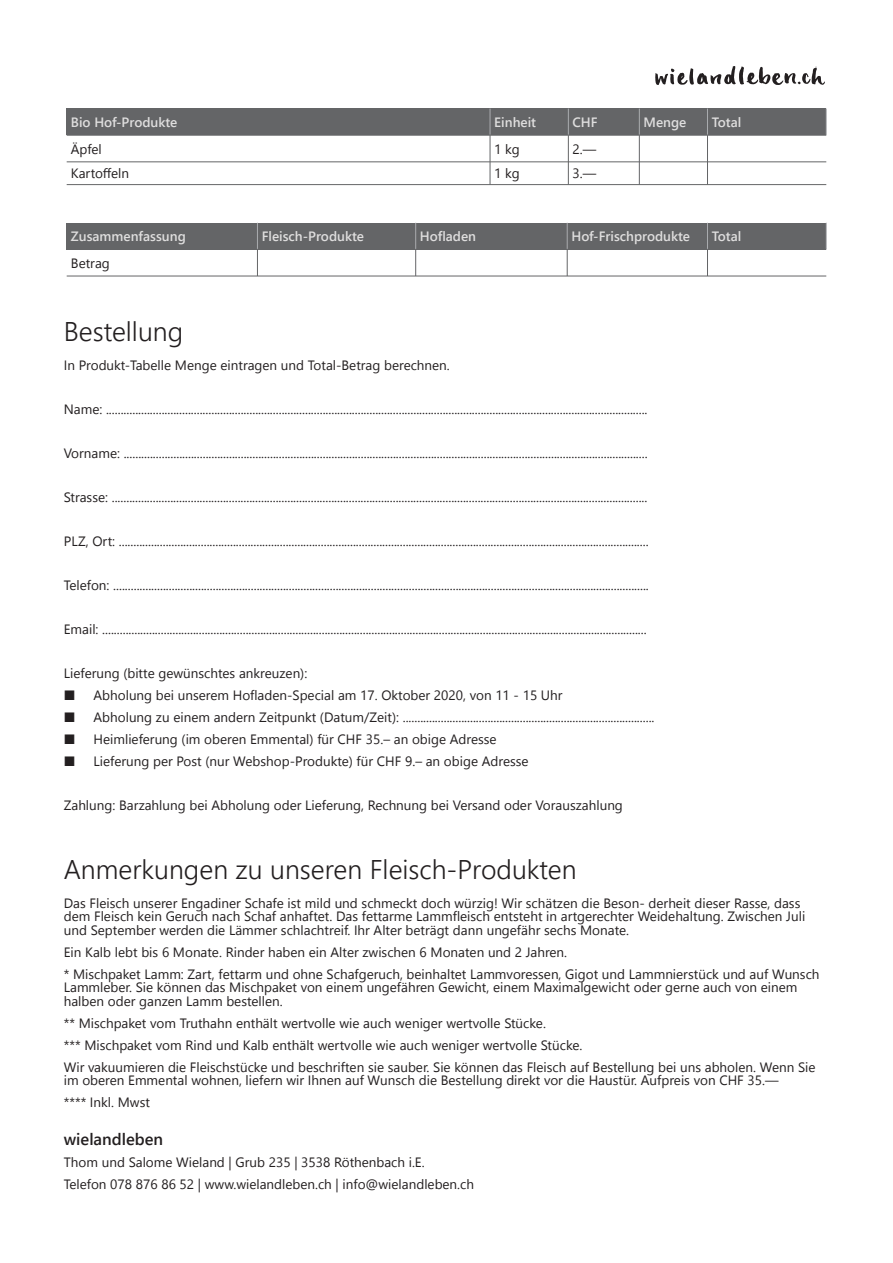
<style>
.page{position:relative;width:893px;height:1263px;background:#fff}
.page>*{position:absolute;margin:0;border:0;box-sizing:border-box;transform-origin:0 0}
.t1{font:300 27px "Segoe UI";color:#231f20}
.t2{font:600 16.5px "Segoe UI";color:#231f20}
.t3{font:13.5px/22px "Segoe UI";color:#231f20}
.t4{font:600 13.5px "Segoe UI";color:#dfdede}
</style>
<div class="page">
<svg style="left:655px;top:66px;width:170px;height:19px"></svg>
<div style="left:67px;top:109px;width:759px;height:26px;background:#646567"></div>
<hr style="left:490px;top:135px;width:1px;height:50px;background:#646567">
<hr style="left:568px;top:135px;width:1px;height:50px;background:#646567">
<hr style="left:639px;top:135px;width:1px;height:50px;background:#646567">
<hr style="left:707px;top:135px;width:1px;height:50px;background:#646567">
<svg style="left:490px;top:109px;width:1px;height:26px"></svg>
<svg style="left:568px;top:109px;width:1px;height:26px"></svg>
<svg style="left:639px;top:109px;width:1px;height:26px"></svg>
<svg style="left:707px;top:109px;width:1px;height:26px"></svg>
<svg style="left:826px;top:109px;width:1px;height:26px"></svg>
<hr style="left:67px;top:135px;width:759px;height:1px;background:#646567">
<hr style="left:67px;top:161px;width:759px;height:1px;background:#646567">
<hr style="left:67px;top:184px;width:759px;height:1px;background:#646567">
<div style="left:67px;top:223px;width:759px;height:26px;background:#646567"></div>
<svg style="left:257px;top:223px;width:1px;height:53px"></svg>
<svg style="left:415px;top:223px;width:1px;height:53px"></svg>
<svg style="left:567px;top:223px;width:1px;height:53px"></svg>
<svg style="left:707px;top:223px;width:1px;height:53px"></svg>
<svg style="left:826px;top:223px;width:1px;height:26px"></svg>
<hr style="left:67px;top:249px;width:759px;height:1px;background:#646567">
<hr style="left:67px;top:276px;width:759px;height:1px;background:#646567">
<p class="t4" style="left:71px;top:117px;width:108px">Bio Hof-Produkte</p>
<p class="t4" style="left:494px;top:117px;width:43px">Einheit</p>
<p class="t4" style="left:573px;top:117px;width:27px">CHF</p>
<p class="t4" style="left:644px;top:117px;width:44px">Menge</p>
<p class="t4" style="left:712px;top:117px;width:31px">Total</p>
<p class="t3" style="left:71px;top:139px;width:32px">Äpfel</p>
<p class="t3" style="left:494px;top:139px;width:27px">1 kg</p>
<p class="t3" style="left:573px;top:139px;width:25px">2.—</p>
<p class="t3" style="left:71px;top:164px;width:60px">Kartoffeln</p>
<p class="t3" style="left:494px;top:164px;width:27px">1 kg</p>
<p class="t3" style="left:573px;top:164px;width:25px">3.—</p>
<p class="t4" style="left:71px;top:231px;width:116px">Zusammenfassung</p>
<p class="t4" style="left:262px;top:231px;width:104px">Fleisch-Produkte</p>
<p class="t4" style="left:420px;top:231px;width:58px">Hofladen</p>
<p class="t4" style="left:571px;top:231px;width:120px">Hof-Frischprodukte</p>
<p class="t4" style="left:712px;top:231px;width:31px">Total</p>
<p class="t3" style="left:71px;top:253px;width:40px">Betrag</p>
<h1 class="t1" style="left:64px;top:321px;width:121px">Bestellung</h1>
<p class="t3" style="left:64px;top:355px;width:388px">In Produkt-Tabelle Menge eintragen und Total-Betrag berechnen.</p>
<p class="t3" style="left:64px;top:399px;width:585px">Name: .........................................................................................................................................................................................</p>
<p class="t3" style="left:64px;top:443px;width:585px">Vorname: ...................................................................................................................................................................................</p>
<p class="t3" style="left:64px;top:487px;width:585px">Strasse: .......................................................................................................................................................................................</p>
<p class="t3" style="left:64px;top:531px;width:586px">PLZ, Ort: .....................................................................................................................................................................................</p>
<p class="t3" style="left:64px;top:575px;width:587px">Telefon: .......................................................................................................................................................................................</p>
<p class="t3" style="left:64px;top:619px;width:584px">Email: ..........................................................................................................................................................................................</p>
<p class="t3" style="left:64px;top:663px;width:245px">Lieferung (bitte gewünschtes ankreuzen):</p>
<p class="t3" style="left:64px;top:685px;width:500px">■ Abholung bei unserem Hofladen-Special am 17. Oktober 2020, von 11 - 15 Uhr</p>
<p class="t3" style="left:64px;top:707px;width:592px">■ Abholung zu einem andern Zeitpunkt (Datum/Zeit): ......................................................................................</p>
<p class="t3" style="left:64px;top:729px;width:434px">■ Heimlieferung (im oberen Emmental) für CHF 35.– an obige Adresse</p>
<p class="t3" style="left:64px;top:751px;width:466px">■ Lieferung per Post (nur Webshop-Produkte) für CHF 9.– an obige Adresse</p>
<p class="t3" style="left:64px;top:795px;width:561px">Zahlung: Barzahlung bei Abholung oder Lieferung, Rechnung bei Versand oder Vorauszahlung</p>
<h1 class="t1" style="left:64px;top:859px;width:514px">Anmerkungen zu unseren Fleisch-Produkten</h1>
<p class="t3" style="left:64px;top:897px;width:743px;line-height:13.5px">Das Fleisch unserer Engadiner Schafe ist mild und schmeckt doch würzig! Wir schätzen die Beson- derheit dieser Rasse, dass dem Fleisch kein Geruch nach Schaf anhaftet. Das fettarme Lammfleisch entsteht in artgerechter Weidehaltung. Zwischen Juli und September werden die Lämmer schlachtreif. Ihr Alter beträgt dann ungefähr sechs Monate.</p>
<p class="t3" style="left:64px;top:942px;width:757px">Ein Kalb lebt bis 6 Monate. Rinder haben ein Alter zwischen 6 Monaten und 2 Jahren.<br>* Mischpaket Lamm: Zart, fettarm und ohne Schafgeruch, beinhaltet Lammvoressen, Gigot und Lammnierstück und auf Wunsch</p>
<p class="t3" style="left:64px;top:982px;width:735px;line-height:13.5px">Lammleber. Sie können das Mischpaket von einem ungefähren Gewicht, einem Maximalgewicht oder gerne auch von einem halben oder ganzen Lamm bestellen.</p>
<p class="t3" style="left:64px;top:1013px;width:753px">** Mischpaket vom Truthahn enthält wertvolle wie auch weniger wertvolle Stücke.<br>*** Mischpaket vom Rind und Kalb enthält wertvolle wie auch weniger wertvolle Stücke.<br>Wir vakuumieren die Fleischstücke und beschriften sie sauber. Sie können das Fleisch auf Bestellung bei uns abholen. Wenn Sie</p>
<p class="t3" style="left:64px;top:1071px;width:716px">im oberen Emmental wohnen, liefern wir Ihnen auf Wunsch die Bestellung direkt vor die Haustür. Aufpreis von CHF 35.— **** Inkl. Mwst</p>
<p class="t2" style="left:64px;top:1133px;width:101px">wielandleben</p>
<p class="t3" style="left:64px;top:1152px;width:412px">Thom und Salome Wieland | Grub 235 | 3538 Röthenbach i.E.<br>Telefon 078 876 86 52 | www.wielandleben.ch | info@wielandleben.ch</p>
</div>
